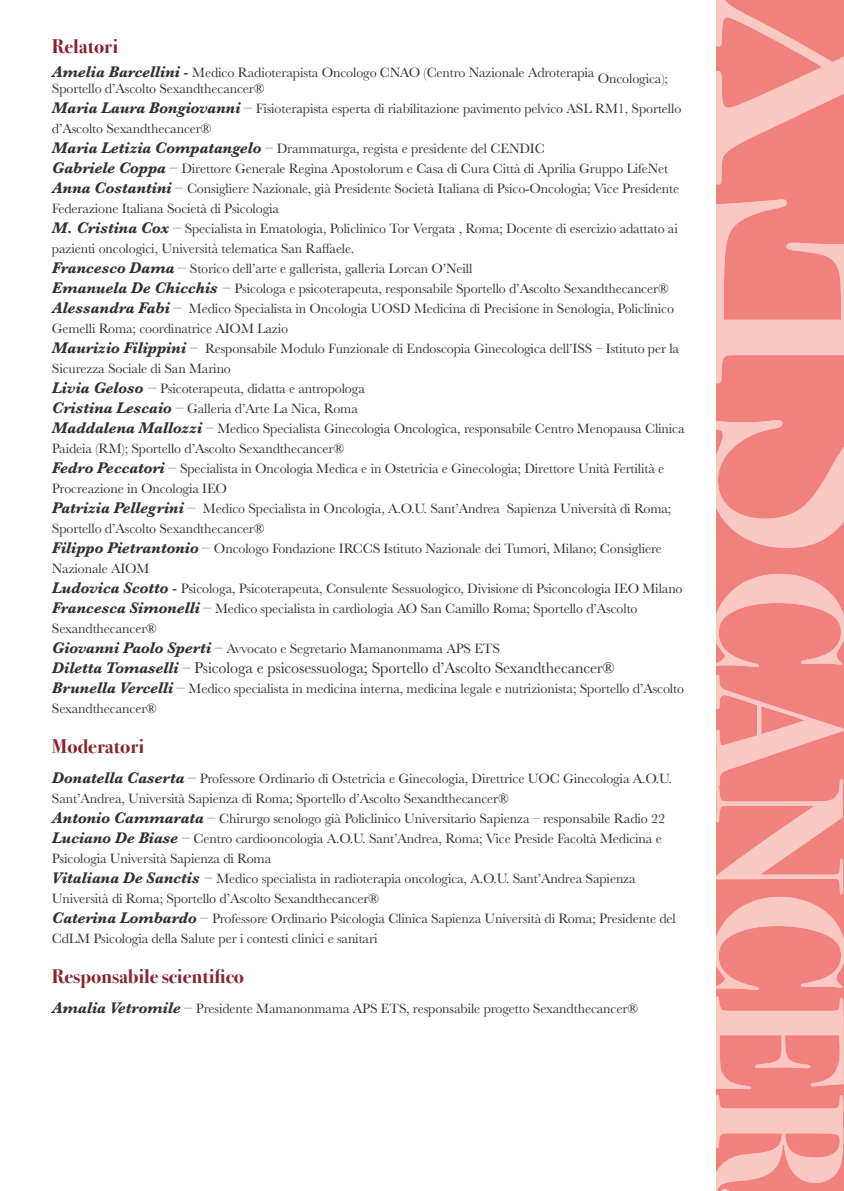
<style>
.page{position:relative;width:844px;height:1191px;background:#fff}
.page>*{position:absolute;margin:0;border:0;box-sizing:border-box;transform-origin:0 0}
.t1{font:20px "Bodoni Sev ITC Bold OS";color:#85232f}
.t2{font:16px "Baskerville";letter-spacing:-.01em;color:#303031}
.t3{font:14px/20px "Baskerville";letter-spacing:-.01em;color:#303031}
.s1{font-weight:700;font-style:italic;font-size:16px}
.s2{font-weight:600;font-style:italic;font-size:16px}
.s3{font-size:16px}
.s4{font-weight:700;font-style:italic}
</style>
<div class="page">
<div style="left:716px;top:0;width:128px;height:1191px;background:#f0817d"></div>
<svg style="left:716px;top:420px;width:128px;height:128px"></svg>
<svg style="left:716px;top:0;width:128px;height:384px"></svg>
<svg style="left:716px;top:574px;width:128px;height:93px"></svg>
<svg style="left:716px;top:674px;width:128px;height:316px"></svg>
<svg style="left:716px;top:996px;width:128px;height:195px"></svg>
<h1 class="t1" style="left:52px;top:39px;width:68px">Relatori</h1>
<p class="t3" style="left:52px;top:64px;width:618px;line-height:16px"><span class="s1">Amelia Barcellini</span> <span class="s2">-</span> Medico Radioterapista Oncologo CNAO (Centro Nazionale Adroterapia Oncologica);<br>Sportello d’Ascolto Sexandthecancer®</p>
<p class="t3" style="left:52px;top:98px;width:634px"><span class="s1">Maria Laura Bongiovanni</span> <span class="s3">–</span> Fisioterapista esperta di riabilitazione pavimento pelvico ASL RM1, Sportello d’Ascolto Sexandthecancer®<br><span class="s1">Maria Letizia Compatangelo</span> <span class="s3">–</span> Drammaturga, regista e presidente del CENDIC<br><span class="s1">Gabriele Coppa</span> <span class="s3">–</span> Direttore Generale Regina Apostolorum e Casa di Cura Città di Aprilia Gruppo LifeNet <span class="s1">Anna Costantini</span> <span class="s3">–</span> Consigliere Nazionale, già Presidente Società Italiana di Psico-Oncologia; Vice Presidente Federazione Italiana Società di Psicologia<br><span class="s1">M. Cristina Cox</span> <span class="s3">–</span> Specialista in Ematologia, Policlinico Tor Vergata , Roma; Docente di esercizio adattato ai pazienti oncologici, Università telematica San Raffaele.<br><span class="s1">Francesco Dama</span> <span class="s3">–</span> Storico dell’arte e gallerista, galleria Lorcan O’Neill<br><span class="s1">Emanuela De Chicchis</span> <span class="s3">–</span> Psicologa e psicoterapeuta, responsabile Sportello d’Ascolto Sexandthecancer® <span class="s1">Alessandra Fabi</span> <span class="s3">–</span> Medico Specialista in Oncologia UOSD Medicina di Precisione in Senologia, Policlinico Gemelli Roma; coordinatrice AIOM Lazio<br><span class="s1">Maurizio Filippini</span> <span class="s3">–</span> Responsabile Modulo Funzionale di Endoscopia Ginecologica dell’ISS – Istituto per la Sicurezza Sociale di San Marino<br><span class="s1">Livia Geloso</span> <span class="s3">–</span> Psicoterapeuta, didatta e antropologa<br><span class="s1">Cristina Lescaio</span> <span class="s3">–</span> Galleria d’Arte La Nica, Roma<br><span class="s1">Maddalena Mallozzi</span> <span class="s3">–</span> Medico Specialista Ginecologia Oncologica, responsabile Centro Menopausa Clinica Paideia (RM); Sportello d’Ascolto Sexandthecancer®<br><span class="s1">Fedro Peccatori</span> <span class="s3">–</span> Specialista in Oncologia Medica e in Ostetricia e Ginecologia; Direttore Unità Fertilità e Procreazione in Oncologia IEO<br><span class="s1">Patrizia Pellegrini</span> <span class="s3">–</span> Medico Specialista in Oncologia, A.O.U. Sant’Andrea Sapienza Università di Roma; Sportello d’Ascolto Sexandthecancer®<br><span class="s1">Filippo Pietrantonio</span> <span class="s3">–</span> Oncologo Fondazione IRCCS Istituto Nazionale dei Tumori, Milano; Consigliere Nazionale AIOM<br><span class="s1">Ludovica Scotto</span> <span class="s3">-</span> Psicologa, Psicoterapeuta, Consulente Sessuologico, Divisione di Psiconcologia IEO Milano <span class="s1">Francesca Simonelli</span> <span class="s3">–</span> Medico specialista in cardiologia AO San Camillo Roma; Sportello d’Ascolto Sexandthecancer®<br><span class="s1">Giovanni Paolo Sperti</span> <span class="s3">–</span> Avvocato e Segretario Mamanonmama APS ETS</p>
<p class="t2" style="left:52px;top:659px;width:564px"><span class="s4">Diletta Tomaselli</span> – Psicologa e psicosessuologa; Sportello d’Ascolto Sexandthecancer®</p>
<p class="t3" style="left:52px;top:678px;width:634px"><span class="s1">Brunella Vercelli</span> <span class="s3">–</span> Medico specialista in medicina interna, medicina legale e nutrizionista; Sportello d’Ascolto<br>Sexandthecancer®</p>
<h1 class="t1" style="left:52px;top:739px;width:94px">Moderatori</h1>
<p class="t3" style="left:52px;top:768px;width:625px"><span class="s1">Donatella Caserta</span> <span class="s3">–</span> Professore Ordinario di Ostetricia e Ginecologia, Direttrice UOC Ginecologia A.O.U.<br>Sant’Andrea, Università Sapienza di Roma; Sportello d’Ascolto Sexandthecancer®<br><span class="s1">Antonio Cammarata</span> <span class="s3">–</span> Chirurgo senologo già Policlinico Universitario Sapienza – responsabile Radio 22<br><span class="s1">Luciano De Biase</span> <span class="s3">–</span> Centro cardiooncologia A.O.U. Sant’Andrea, Roma; Vice Preside Facoltà Medicina e Psicologia Università Sapienza di Roma<br><span class="s1">Vitaliana De Sanctis</span> <span class="s3">–</span> Medico specialista in radioterapia oncologica, A.O.U. Sant’Andrea Sapienza Università di Roma; Sportello d’Ascolto Sexandthecancer®<br><span class="s1">Caterina Lombardo</span> <span class="s3">–</span> Professore Ordinario Psicologia Clinica Sapienza Università di Roma; Presidente del CdLM Psicologia della Salute per i contesti clinici e sanitari</p>
<h1 class="t1" style="left:52px;top:969px;width:194px">Responsabile scientifico</h1>
<p class="t3" style="left:52px;top:998px;width:588px"><span class="s1">Amalia Vetromile</span> <span class="s3">–</span> Presidente Mamanonmama APS ETS, responsabile progetto Sexandthecancer®</p>
</div>
